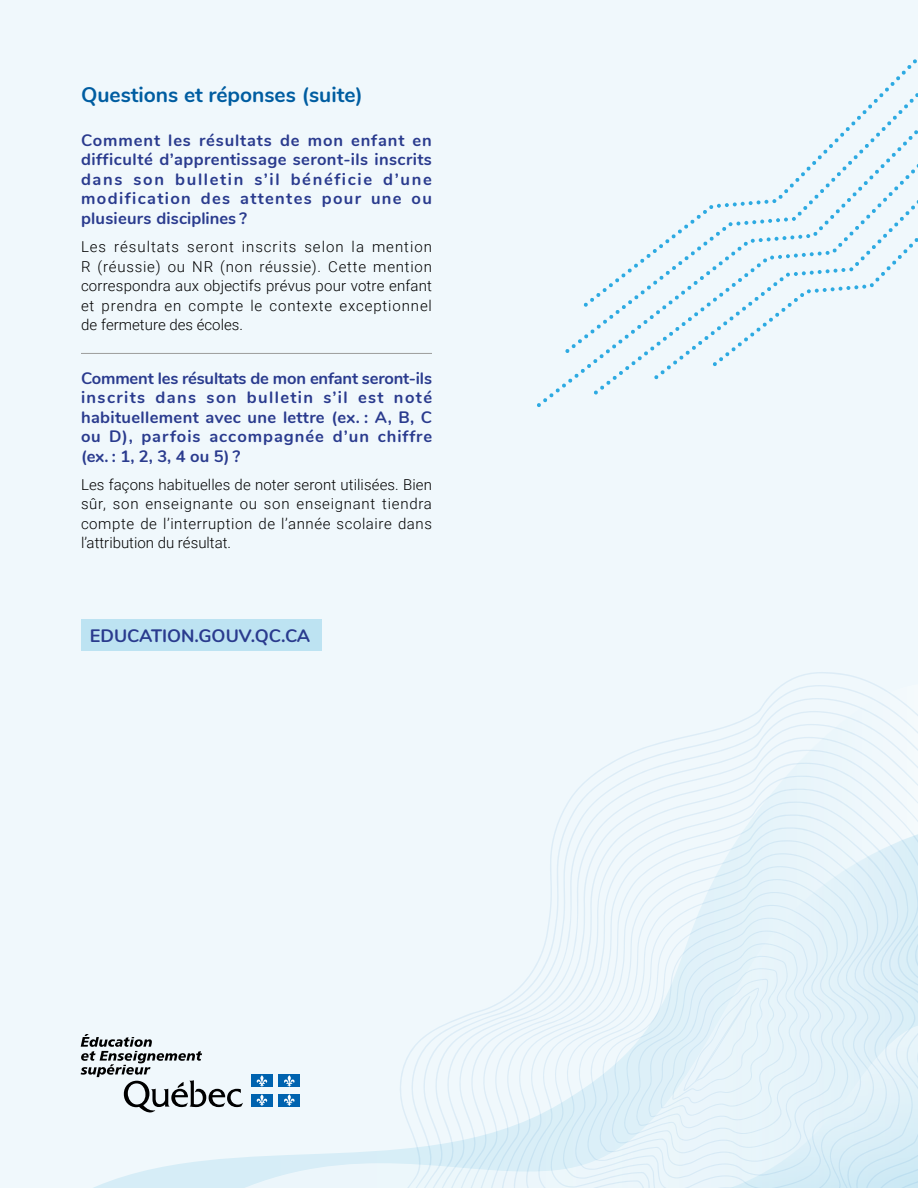
<style>
.page{position:relative;width:918px;height:1188px;background:#f0f8fc}
.page>*{position:absolute;margin:0;border:0;box-sizing:border-box;transform-origin:0 0}
.t1{font:700 21px "Nunito";color:#005da1}
.t2{font:700 18px "Nunito";color:#2a3b8e}
.t3{font:700 16.5px/19.5px "Nunito";letter-spacing:.06em;color:#2a3b8e;text-align:justify}
.t4{font:300 15px/19.5px "Roboto";letter-spacing:.04em;color:#000;text-align:justify}
</style>
<div class="page">
<svg style="left:93px;top:1161px;width:108px;height:27px"></svg>
<svg style="left:201px;top:1151px;width:178px;height:37px"></svg>
<svg style="left:437px;top:737px;width:481px;height:451px"></svg>
<svg style="left:449px;top:750px;width:469px;height:438px"></svg>
<svg style="left:462px;top:763px;width:456px;height:425px"></svg>
<svg style="left:474px;top:776px;width:444px;height:412px"></svg>
<svg style="left:487px;top:789px;width:431px;height:399px"></svg>
<svg style="left:499px;top:802px;width:419px;height:386px"></svg>
<svg style="left:511px;top:814px;width:407px;height:374px"></svg>
<svg style="left:524px;top:827px;width:389px;height:361px"></svg>
<svg style="left:536px;top:840px;width:365px;height:348px"></svg>
<svg style="left:550px;top:853px;width:337px;height:335px;fill:#e4f2f9"></svg>
<svg style="left:563px;top:866px;width:311px;height:322px;fill:#e1f1f9"></svg>
<svg style="left:574px;top:879px;width:287px;height:309px;fill:#e2f2f9"></svg>
<svg style="left:586px;top:892px;width:263px;height:286px;fill:#e2f2f9"></svg>
<svg style="left:598px;top:905px;width:237px;height:261px;fill:#e3f3f9"></svg>
<svg style="left:611px;top:918px;width:211px;height:235px;fill:#e4f3fa"></svg>
<svg style="left:623px;top:931px;width:187px;height:210px"></svg>
<svg style="left:565px;top:304px;width:221px;height:49px"></svg>
<svg style="left:584px;top:59px;width:334px;height:248px"></svg>
<hr style="left:81px;top:353px;width:351px;height:1px;background:#9d9d9c">
<div style="left:81px;top:620px;width:240px;height:31px;background:#bde3f2"></div>
<img style="left:80px;top:1034px;width:220px;height:79px">
<h1 class="t1" style="left:81px;top:79px;width:283px">Questions et réponses (suite)</h1>
<p class="t3" style="left:81px;top:129px;width:353px">Comment les résultats de mon enfant en difficulté d’apprentissage seront-ils inscrits dans son bulletin s’il bénéficie d’une modification des attentes pour une ou plusieurs disciplines ?</p>
<p class="t4" style="left:81px;top:237px;width:353px">Les résultats seront inscrits selon la mention R (réussie) ou NR (non réussie). Cette mention correspondra aux objectifs prévus pour votre enfant et prendra en compte le contexte exceptionnel de fermeture des écoles.</p>
<p class="t3" style="left:81px;top:367px;width:353px">Comment les résultats de mon enfant seront-ils inscrits dans son bulletin s’il est noté habituellement avec une lettre (ex. : A, B, C ou D), parfois accompagnée d’un chiffre (ex. : 1, 2, 3, 4 ou 5) ?</p>
<p class="t4" style="left:81px;top:474px;width:353px">Les façons habituelles de noter seront utilisées. Bien sûr, son enseignante ou son enseignant tiendra compte de l’interruption de l’année scolaire dans l’attribution du résultat.</p>
<p class="t2" style="left:90px;top:622px;width:222px">EDUCATION.GOUV.QC.CA</p>
</div>
